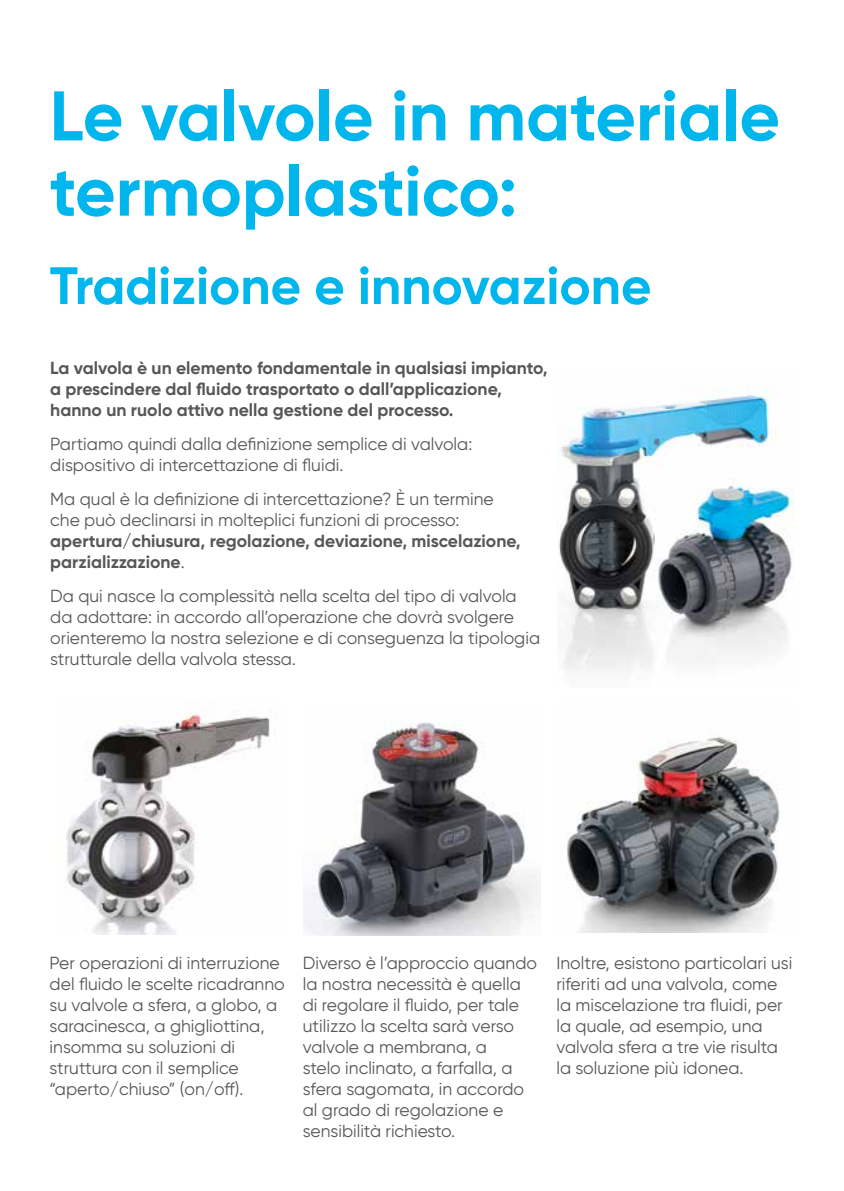
<style>
.page{position:relative;width:844px;height:1191px;background:#fff}
.page>*{position:absolute;margin:0;border:0;box-sizing:border-box;transform-origin:0 0}
.t1{font:700 70px/75.2px "Gilroy";color:#00b6ed}
.t2{font:700 52.5px "Gilroy";color:#00b6ed}
.t3{font:17.5px/21px "Gilroy";color:#575756}
.t4{font:700 17.5px/21px "Gilroy";color:#575756}
.s1{font-weight:400}
</style>
<div class="page">
<img style="left:66px;top:702px;width:204px;height:232px">
<img style="left:303px;top:722px;width:237px;height:213px">
<img style="left:567px;top:736px;width:213px;height:197px">
<img style="left:557px;top:388px;width:235px;height:284px">
<h1 class="t1" style="left:50px;top:78px;width:731px">Le valvole in materiale termoplastico:</h1>
<h2 class="t2" style="left:50px;top:253px;width:603px">Tradizione e innovazione</h2>
<p class="t4" style="left:50px;top:357px;width:499px">La valvola è un elemento fondamentale in qualsiasi impianto, a prescindere dal fluido trasportato o dall’applicazione, hanno un ruolo attivo nella gestione del processo.</p>
<p class="t3" style="left:50px;top:433px;width:423px">Partiamo quindi dalla definizione semplice di valvola: dispositivo di intercettazione di fluidi.</p>
<p class="t3" style="left:50px;top:488px;width:445px">Ma qual è la definizione di intercettazione? È un termine che può declinarsi in molteplici funzioni di processo:</p>
<p class="t4" style="left:50px;top:530px;width:472px">apertura/chiusura, regolazione, deviazione, miscelazione, parzializzazione<span class="s1">.</span></p>
<p class="t3" style="left:50px;top:585px;width:491px">Da qui nasce la complessità nella scelta del tipo di valvola da adottare: in accordo all’operazione che dovrà svolgere orienteremo la nostra selezione e di conseguenza la tipologia strutturale della valvola stessa.</p>
<p class="t3" style="left:50px;top:952px;width:236px">Per operazioni di interruzione del fluido le scelte ricadranno su valvole a sfera, a globo, a saracinesca, a ghigliottina, insomma su soluzioni di struttura con il semplice “aperto/chiuso” (on/off).</p>
<p class="t3" style="left:303px;top:952px;width:236px">Diverso è l’approccio quando la nostra necessità è quella di regolare il fluido, per tale utilizzo la scelta sarà verso valvole a membrana, a<br>stelo inclinato, a farfalla, a sfera sagomata, in accordo al grado di regolazione e sensibilità richiesto.</p>
<p class="t3" style="left:556px;top:952px;width:237px">Inoltre, esistono particolari usi riferiti ad una valvola, come la miscelazione tra fluidi, per la quale, ad esempio, una valvola sfera a tre vie risulta la soluzione più idonea.</p>
</div>
